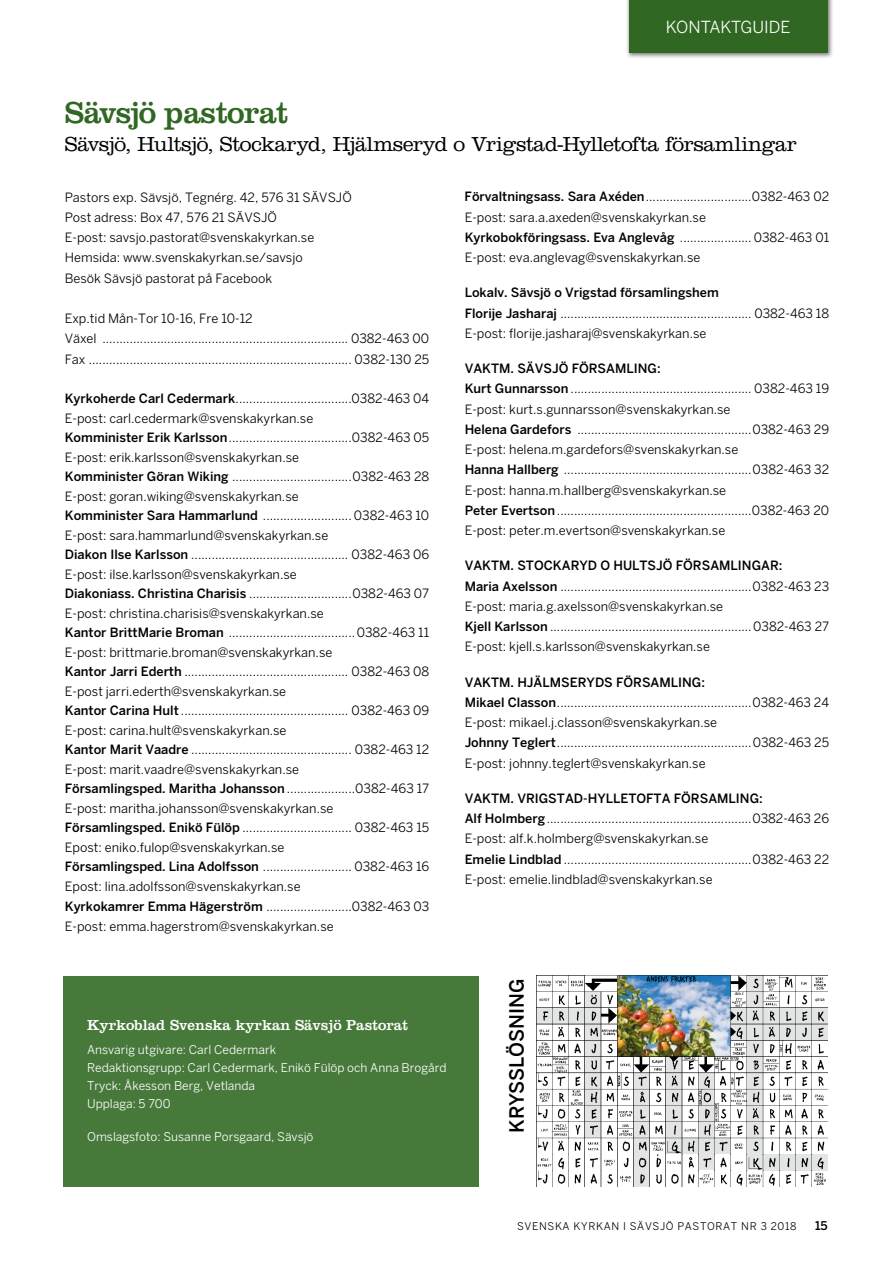
<style>
.page{position:relative;width:893px;height:1263px;background:#fff}
.page>*{position:absolute;margin:0;border:0;box-sizing:border-box;transform-origin:0 0}
.t1{font:31.5px "Clarendon";letter-spacing:-.02em;color:#306722}
.t2{font:300 21px "Clarendon";letter-spacing:-.02em;color:#000}
.t3{font:500 19.5px "Benton Sans";color:#000}
.t4{font:16.5px "Benton Sans";color:#fff}
.t5{font:15px "Clarendon";color:#fff}
.t6{font:12.75px/20.2px "Benton Sans";color:#000}
.t7{font:12px/18px "Benton Sans";color:#fff}
.t8{font:500 12px "Benton Sans";color:#000}
.t9{font:10.5px "Benton Sans";letter-spacing:.06em;color:#000}
.s1{font-weight:500}
</style>
<div class="page">
<div style="left:63px;top:976px;width:416px;height:210px;background:#47793b"></div>
<div style="left:626px;top:0;width:207px;height:59px;background:#000;opacity:.55"></div>
<div style="left:629px;top:0;width:199px;height:53px;background:#306722"></div>
<img style="left:536px;top:976px;width:292px;height:210px">
<p class="t4" style="left:666px;top:17px;width:126px">KONTAKTGUIDE</p>
<h1 class="t1" style="left:65px;top:94px;width:225px">Sävsjö pastorat</h1>
<h2 class="t2" style="left:65px;top:132px;width:734px">Sävsjö, Hultsjö, Stockaryd, Hjälmseryd o Vrigstad-Hylletofta församlingar</h2>
<p class="t6" style="left:65px;top:187px;width:289px">Pastors exp. Sävsjö, Tegnérg. 42, 576 31 SÄVSJÖ Post adress: Box 47, 576 21 SÄVSJÖ<br>E-post: savsjo.pastorat@svenskakyrkan.se Hemsida: www.svenskakyrkan.se/savsjo<br>Besök Sävsjö pastorat på Facebook</p>
<p class="t6" style="left:65px;top:308px;width:366px">Exp.tid Mån-Tor 10-16, Fre 10-12<br>Växel ........................................................................ 0382-463 00<br>Fax ............................................................................. 0382-130 25</p>
<p class="t6" style="left:65px;top:389px;width:366px;line-height:19.5px"><span class="s1">Kyrkoherde Carl Cedermark</span>..................................0382-463 04<br>E-post: carl.cedermark@svenskakyrkan.se<br><span class="s1">Komminister Erik Karlsson</span>....................................0382-463 05<br>E-post: erik.karlsson@svenskakyrkan.se<br><span class="s1">Komminister Göran Wiking</span> ...................................0382-463 28<br>E-post: goran.wiking@svenskakyrkan.se<br><span class="s1">Komminister Sara Hammarlund</span> .......................... 0382-463 10<br>E-post: sara.hammarlund@svenskakyrkan.se<br><span class="s1">Diakon Ilse Karlsson</span> .............................................. 0382-463 06<br>E-post: ilse.karlsson@svenskakyrkan.se<br><span class="s1">Diakoniass. Christina Charisis</span> ..............................0382-463 07<br>E-post: christina.charisis@svenskakyrkan.se<br><span class="s1">Kantor BrittMarie Broman</span> .....................................0382-463 11<br>E-post: brittmarie.broman@svenskakyrkan.se<br><span class="s1">Kantor Jarri Ederth</span> ................................................ 0382-463 08<br>E-post jarri.ederth@svenskakyrkan.se<br><span class="s1">Kantor Carina Hult</span> ................................................. 0382-463 09<br>E-post: carina.hult@svenskakyrkan.se<br><span class="s1">Kantor Marit Vaadre</span> ............................................... 0382-463 12<br>E-post: marit.vaadre@svenskakyrkan.se<br><span class="s1">Församlingsped. Maritha Johansson</span> ....................0382-463 17<br>E-post: maritha.johansson@svenskakyrkan.se <span class="s1">Församlingsped. Enikö Fülöp</span> ................................ 0382-463 15<br>Epost: eniko.fulop@svenskakyrkan.se<br><span class="s1">Församlingsped. Lina Adolfsson</span> .......................... 0382-463 16<br>Epost: lina.adolfsson@svenskakyrkan.se<br><span class="s1">Kyrkokamrer Emma Hägerström</span> .........................0382-463 03<br>E-post: emma.hagerstrom@svenskakyrkan.se</p>
<p class="t6" style="left:465px;top:186px;width:366px"><span class="s1">Förvaltningsass. Sara Axéden</span>...............................0382-463 02<br>E-post: sara.a.axeden@svenskakyrkan.se <span class="s1">Kyrkobokföringsass. Eva Anglevåg</span> ..................... 0382-463 01<br>E-post: eva.anglevag@svenskakyrkan.se</p>
<p class="t6" style="left:465px;top:282px;width:366px"><span class="s1">Lokalv. Sävsjö o Vrigstad församlingshem<br>Florije Jasharaj</span> ........................................................ 0382-463 18<br>E-post: florije.jasharaj@svenskakyrkan.se</p>
<p class="t6" style="left:465px;top:358px;width:366px"><span class="s1">VAKTM. SÄVSJÖ FÖRSAMLING:<br>Kurt Gunnarsson</span> ..................................................... 0382-463 19<br>E-post: kurt.s.gunnarsson@svenskakyrkan.se<br><span class="s1">Helena Gardefors</span> ...................................................0382-463 29<br>E-post: helena.m.gardefors@svenskakyrkan.se<br><span class="s1">Hanna Hallberg</span> .......................................................0382-463 32<br>E-post: hanna.m.hallberg@svenskakyrkan.se<br><span class="s1">Peter Evertson</span>.........................................................0382-463 20<br>E-post: peter.m.evertson@svenskakyrkan.se</p>
<p class="t6" style="left:465px;top:555px;width:366px"><span class="s1">VAKTM. STOCKARYD O HULTSJÖ FÖRSAMLINGAR:<br>Maria Axelsson</span> ........................................................0382-463 23<br>E-post: maria.g.axelsson@svenskakyrkan.se<br><span class="s1">Kjell Karlsson</span> ...........................................................0382-463 27<br>E-post: kjell.s.karlsson@svenskakyrkan.se</p>
<p class="t6" style="left:465px;top:672px;width:366px"><span class="s1">VAKTM. HJÄLMSERYDS FÖRSAMLING:<br>Mikael Classon</span>.........................................................0382-463 24<br>E-post: mikael.j.classon@svenskakyrkan.se<br><span class="s1">Johnny Teglert</span>.........................................................0382-463 25<br>E-post: johnny.teglert@svenskakyrkan.se</p>
<p class="t6" style="left:465px;top:788px;width:366px"><span class="s1">VAKTM. VRIGSTAD-HYLLETOFTA FÖRSAMLING:<br>Alf Holmberg</span>............................................................0382-463 26<br>E-post: alf.k.holmberg@svenskakyrkan.se<br><span class="s1">Emelie Lindblad</span> .......................................................0382-463 22<br>E-post: emelie.lindblad@svenskakyrkan.se</p>
<p class="t5" style="left:87px;top:1016px;width:322px">Kyrkoblad Svenska kyrkan Sävsjö Pastorat</p>
<p class="t7" style="left:87px;top:1040px;width:361px">Ansvarig utgivare: Carl Cedermark<br>Redaktionsgrupp: Carl Cedermark, Enikö Fülöp och Anna Brogård Tryck: Åkesson Berg, Vetlanda<br>Upplaga: 5 700</p>
<p class="t7" style="left:87px;top:1127px;width:228px">Omslagsfoto: Susanne Porsgaard, Sävsjö</p>
<h3 class="t3" style="left:505px;top:1133px;width:156px;rotate:-90deg">KRYSSLÖSNING</h3>
<p class="t9" style="left:517px;top:1220px;width:281px">SVENSKA KYRKAN I SÄVSJÖ PASTORAT NR 3 2018</p>
<p class="t8" style="left:815px;top:1218px;width:14px">15</p>
</div>
